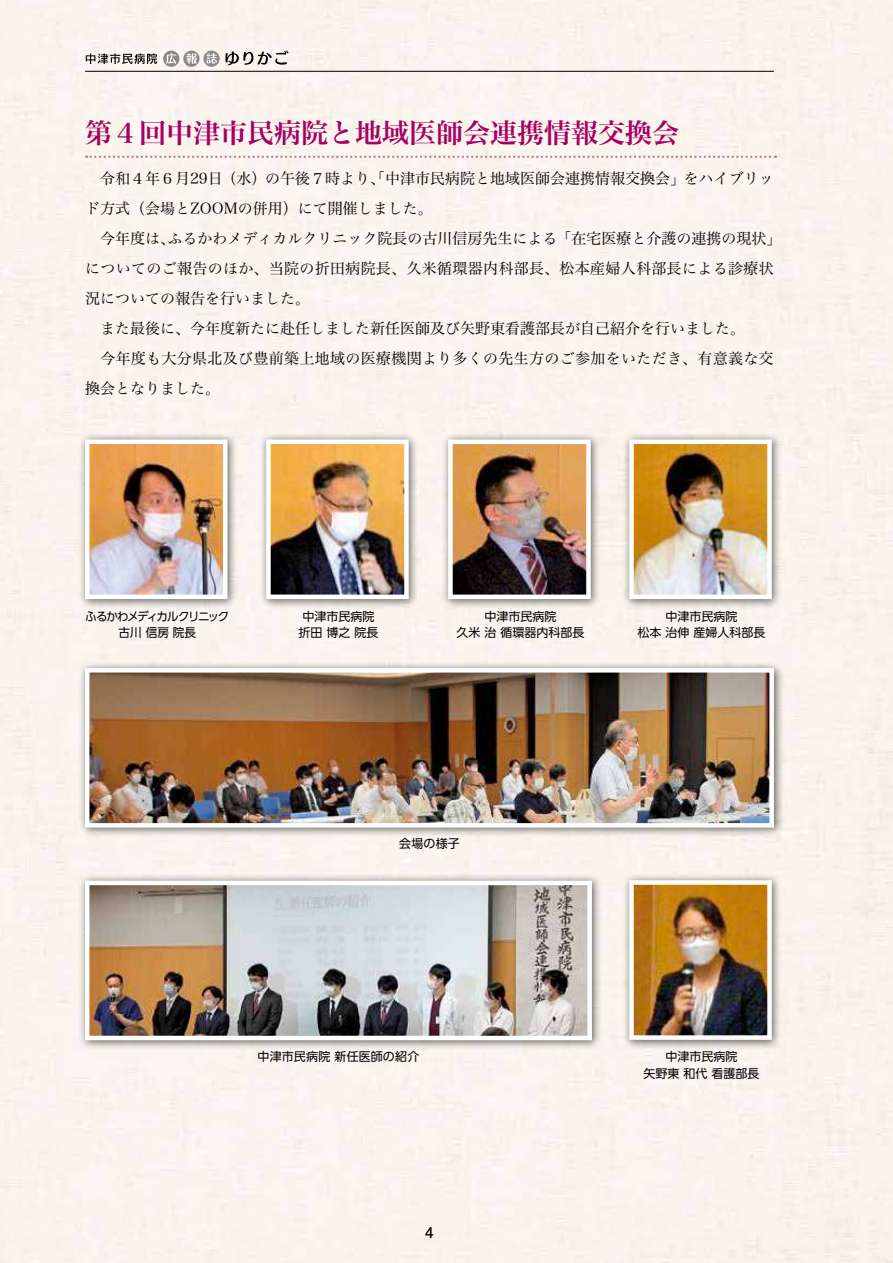
<style>
.page{position:relative;width:893px;height:1263px;background:#fff}
.page>*{position:absolute;margin:0;border:0;box-sizing:border-box;transform-origin:0 0}
.t1{font:27px "Hiragino Serif Pr 6 N W6";color:#a60062}
.t2{font:15px/30px "Hiragino Serif Pr 6 N W3";color:#000}
.t3{font:700 15px "Futo Go B101 Pr 6 N";color:#000}
.t4{font:12px/16.5px "UD Shin Go Pr 6";color:#000;text-align:center}
.t5{font:12px/16.5px "UD Shin Go Pr 6";letter-spacing:-.105em;color:#000;text-align:center;scale:.96 1}
</style>
<div class="page">
<svg style="left:86px;top:156px;width:690px;height:2px"></svg>
<div style="left:78px;top:432px;width:160px;height:177px;background:#000;opacity:.6"></div>
<img style="left:90px;top:444px;width:132px;height:150px">
<div style="left:85px;top:439px;width:142px;height:160px;border:4px solid #fff"></div>
<div style="left:78px;top:661px;width:706px;height:176px;background:#000;opacity:.6"></div>
<img style="left:90px;top:673px;width:679px;height:150px">
<div style="left:85px;top:668px;width:689px;height:160px;border:4px solid #fff"></div>
<div style="left:78px;top:874px;width:524px;height:176px;background:#000;opacity:.6"></div>
<img style="left:90px;top:886px;width:497px;height:149px">
<div style="left:85px;top:881px;width:507px;height:159px;border:4px solid #fff"></div>
<div style="left:259px;top:432px;width:160px;height:177px;background:#000;opacity:.6"></div>
<img style="left:271px;top:444px;width:133px;height:150px">
<div style="left:266px;top:439px;width:143px;height:160px;border:4px solid #fff"></div>
<div style="left:441px;top:432px;width:160px;height:177px;background:#000;opacity:.6"></div>
<img style="left:453px;top:444px;width:133px;height:150px">
<div style="left:448px;top:439px;width:143px;height:160px;border:4px solid #fff"></div>
<div style="left:622px;top:432px;width:160px;height:177px;background:#000;opacity:.6"></div>
<img style="left:634px;top:444px;width:133px;height:150px">
<div style="left:629px;top:439px;width:143px;height:160px;border:4px solid #fff"></div>
<div style="left:622px;top:873px;width:160px;height:177px;background:#000;opacity:.6"></div>
<img style="left:634px;top:885px;width:133px;height:150px">
<div style="left:629px;top:880px;width:143px;height:160px;border:4px solid #fff"></div>
<hr style="left:85px;top:71px;width:689px;height:1px;background:#000">
<svg style="left:86px;top:53px;width:71px;height:11px"></svg>
<svg style="left:163px;top:51px;width:16px;height:16px"></svg>
<svg style="left:166px;top:53px;width:10px;height:11px"></svg>
<svg style="left:183px;top:51px;width:17px;height:16px"></svg>
<svg style="left:186px;top:53px;width:11px;height:11px"></svg>
<svg style="left:203px;top:51px;width:17px;height:16px"></svg>
<svg style="left:206px;top:53px;width:11px;height:11px"></svg>
<svg style="left:225px;top:51px;width:63px;height:14px"></svg>
<h1 class="t1" style="left:85px;top:109px;width:595px">第４回中津市民病院と地域医師会連携情報交換会</h1>
<p class="t2" style="left:85px;top:162px;width:698px">　令和４年６月29日（水）の午後７時より、「中津市民病院と地域医師会連携情報交換会」をハイブリッド方式（会場とZOOMの併用）にて開催しました。<br>　今年度は、ふるかわメディカルクリニック院長の古川信房先生による「在宅医療と介護の連携の現状」についてのご報告のほか、当院の折田病院長、久米循環器内科部長、松本産婦人科部長による診療状況についての報告を行いました。<br>　また最後に、今年度新たに赴任しました新任医師及び矢野東看護部長が自己紹介を行いました。<br>　今年度も大分県北及び豊前築上地域の医療機関より多くの先生方のご参加をいただき、有意義な交換会となりました。</p>
<p class="t5" style="left:85px;top:607px;width:152px">ふるかわメディカルクリニック古川 信房 院長</p>
<p class="t4" style="left:299px;top:607px;width:81px">中津市民病院折田 博之 院長</p>
<p class="t4" style="left:457px;top:607px;width:129px">中津市民病院<br>久米 治 循環器内科部長</p>
<p class="t4" style="left:638px;top:607px;width:129px">中津市民病院<br>松本 治伸 産婦人科部長</p>
<p class="t4" style="left:399px;top:835px;width:62px">会場の様子</p>
<p class="t4" style="left:258px;top:1048px;width:163px">中津市民病院 新任医師の紹介</p>
<p class="t3" style="left:425px;top:1220px;width:10px">4</p>
<p class="t4" style="left:644px;top:1048px;width:117px">中津市民病院<br>矢野東 和代 看護部長</p>
</div>
